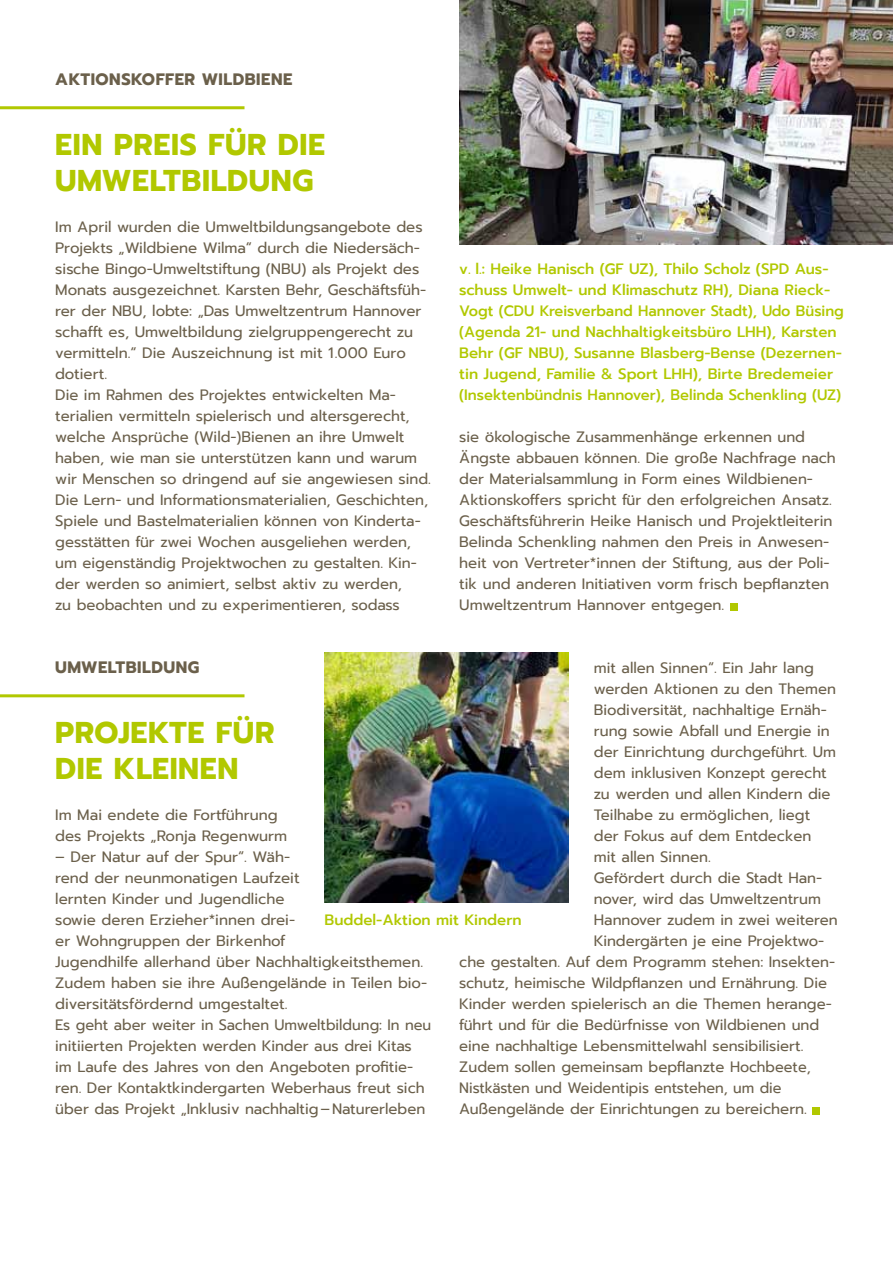
<style>
.page{position:relative;width:893px;height:1263px;background:#fff}
.page>*{position:absolute;margin:0;border:0;box-sizing:border-box;transform-origin:0 0}
.t1{font:700 30px/36px "Prompt";letter-spacing:.02em;color:#b1c800}
.t2{font:700 16.5px "Prompt";letter-spacing:.03em;color:#6b604b}
.t3{font:15px/21px "Prompt";color:#6b604b}
.t4{font:500 15px/21px "Prompt";color:#b1c800}
.t5{font:15px "Prompt";color:#6b604b;scale:.96 1}
</style>
<div class="page">
<hr style="left:0;top:106px;width:244px;height:3px;background:#b1c800">
<hr style="left:0;top:694px;width:244px;height:3px;background:#b1c800">
<div style="left:730px;top:603px;width:7px;height:7px;background:#b1c800"></div>
<img style="left:459px;top:0;width:434px;height:245px">
<div style="left:813px;top:1107px;width:7px;height:7px;background:#b1c800"></div>
<img style="left:325px;top:652px;width:243px;height:251px">
<p class="t2" style="left:55px;top:67px;width:99px">AKTIONSKOFF</p>
<p class="t2" style="left:175px;top:67px;width:119px">ER WILDBIENE</p>
<h1 class="t1" style="left:55px;top:127px;width:271px">EIN PREIS FÜR DIE<br>UMWELTBILDUNG</h1>
<p class="t3" style="left:55px;top:217px;width:377px">Im April wurden die Umweltbildungsangebote des Projekts „Wildbiene Wilma“ durch die Niedersäch&shy;sische Bingo-Umweltstiftung (NBU) als Projekt des Monats ausgezeichnet. Karsten Behr, Geschäftsfüh&shy;rer der NBU, lobte: „Das Umweltzentrum Hannover schafft es, Umweltbildung zielgruppengerecht zu vermitteln.“ Die Auszeichnung ist mit 1.000 Euro dotiert.<br>Die im Rahmen des Projektes entwickelten Ma&shy;terialien vermitteln spielerisch und altersgerecht, welche Ansprüche (Wild-)Bienen an ihre Umwelt haben, wie man sie unterstützen kann und warum wir Menschen so dringend auf sie angewiesen sind.<br>Die Lern- und Informationsmaterialien, Geschichten, Spiele und Bastelmaterialien können von Kinderta&shy;gesstätten für zwei Wochen ausgeliehen werden, um eigenständig Projektwochen zu gestalten. Kin&shy;der werden so animiert, selbst aktiv zu werden,<br>zu beobachten und zu experimentieren, sodass</p>
<p class="t4" style="left:459px;top:259px;width:386px">v. l.: Heike Hanisch (GF UZ), Thilo Scholz (SPD Aus&shy;schuss Umwelt- und Klimaschutz RH), Diana Rieck-Vogt (CDU Kreisverband Hannover Stadt), Udo Büsing (Agenda 21- und Nachhaltigkeitsbüro LHH), Karsten Behr (GF NBU), Susanne Blasberg-Bense (Dezernen&shy;tin Jugend, Familie &amp; Sport LHH), Birte Bredemeier (Insektenbündnis Hannover), Belinda Schenkling (UZ)</p>
<p class="t3" style="left:459px;top:427px;width:378px">sie ökologische Zusammenhänge erkennen und Ängste abbauen können. Die große Nachfrage nach der Materialsammlung in Form eines Wildbienen-Aktionskoffers spricht für den erfolgreichen Ansatz.<br>Geschäftsführerin Heike Hanisch und Projektleiterin Belinda Schenkling nahmen den Preis in Anwesen&shy;heit von Vertreter*innen der Stiftung, aus der Poli&shy;tik und anderen Initiativen vorm frisch bepflanzten Umweltzentrum Hannover entgegen.</p>
<p class="t2" style="left:55px;top:655px;width:145px">UMWELTBILDUNG</p>
<p class="t3" style="left:594px;top:658px;width:221px">mit allen Sinnen“. Ein Jahr lang</p>
<p class="t3" style="left:594px;top:679px;width:244px">werden Aktionen zu den Themen</p>
<p class="t3" style="left:594px;top:700px;width:234px">Biodiversität, nachhaltige Ernäh-</p>
<p class="t3" style="left:594px;top:721px;width:237px">rung sowie Abfall und Energie in</p>
<p class="t3" style="left:594px;top:742px;width:244px">der Einrichtung durchgeführt. Um</p>
<p class="t3" style="left:594px;top:763px;width:234px">dem inklusiven Konzept gerecht</p>
<p class="t3" style="left:594px;top:784px;width:238px">zu werden und allen Kindern die</p>
<p class="t3" style="left:594px;top:805px;width:218px">Teilhabe zu ermöglichen, liegt</p>
<p class="t3" style="left:594px;top:826px;width:219px">der Fokus auf dem Entdecken</p>
<p class="t3" style="left:594px;top:847px;width:118px">mit allen Sinnen.</p>
<p class="t3" style="left:594px;top:868px;width:230px">Gefördert durch die Stadt Han-</p>
<p class="t3" style="left:594px;top:889px;width:228px">nover, wird das Umweltzentrum</p>
<p class="t3" style="left:594px;top:910px;width:245px">Hannover zudem in zwei weiteren</p>
<p class="t3" style="left:594px;top:931px;width:232px">Kindergärten je eine Projektwo-</p>
<p class="t3" style="left:459px;top:952px;width:377px">che gestalten. Auf dem Programm stehen: Insekten-</p>
<p class="t3" style="left:459px;top:973px;width:369px">schutz, heimische Wildpflanzen und Ernährung. Die</p>
<p class="t3" style="left:459px;top:994px;width:374px">Kinder werden spielerisch an die Themen herange-</p>
<p class="t3" style="left:459px;top:1015px;width:362px">führt und für die Bedürfnisse von Wildbienen und</p>
<p class="t3" style="left:459px;top:1036px;width:346px">eine nachhaltige Lebensmittelwahl sensibilisiert.</p>
<p class="t3" style="left:459px;top:1057px;width:353px">Zudem sollen gemeinsam bepflanzte Hochbeete,</p>
<p class="t5" style="left:459px;top:1077px;width:337px">Nistkästen und Weidentipis entstehen, um die</p>
<p class="t3" style="left:459px;top:1099px;width:349px">Außengelände der Einrichtungen zu bereichern.</p>
<h1 class="t1" style="left:55px;top:715px;width:221px">PROJEKTE FÜR<br>DIE KLEINEN</h1>
<p class="t3" style="left:55px;top:805px;width:233px">Im Mai endete die Fortführung des Projekts „Ronja Regenwurm</p>
<p class="t3" style="left:55px;top:847px;width:378px">– Der Natur auf der Spur“. Wäh-<br>rend der neunmonatigen Laufzeit<br>lernten Kinder und Jugendliche<br>sowie deren Erzieher*innen drei-<br>er Wohngruppen der Birkenhof<br>Jugendhilfe allerhand über Nachhaltigkeitsthemen.<br>Zudem haben sie ihre Außengelände in Teilen bio&shy;diversitätsfördernd umgestaltet.<br>Es geht aber weiter in Sachen Umweltbildung: In neu initiierten Projekten werden Kinder aus drei Kitas im Laufe des Jahres von den Angeboten profitie&shy;ren. Der Kontaktkindergarten Weberhaus freut sich über das Projekt „Inklusiv nachhaltig–Naturerleben</p>
<p class="t4" style="left:325px;top:910px;width:199px">Buddel-Aktion mit Kindern</p>
</div>
